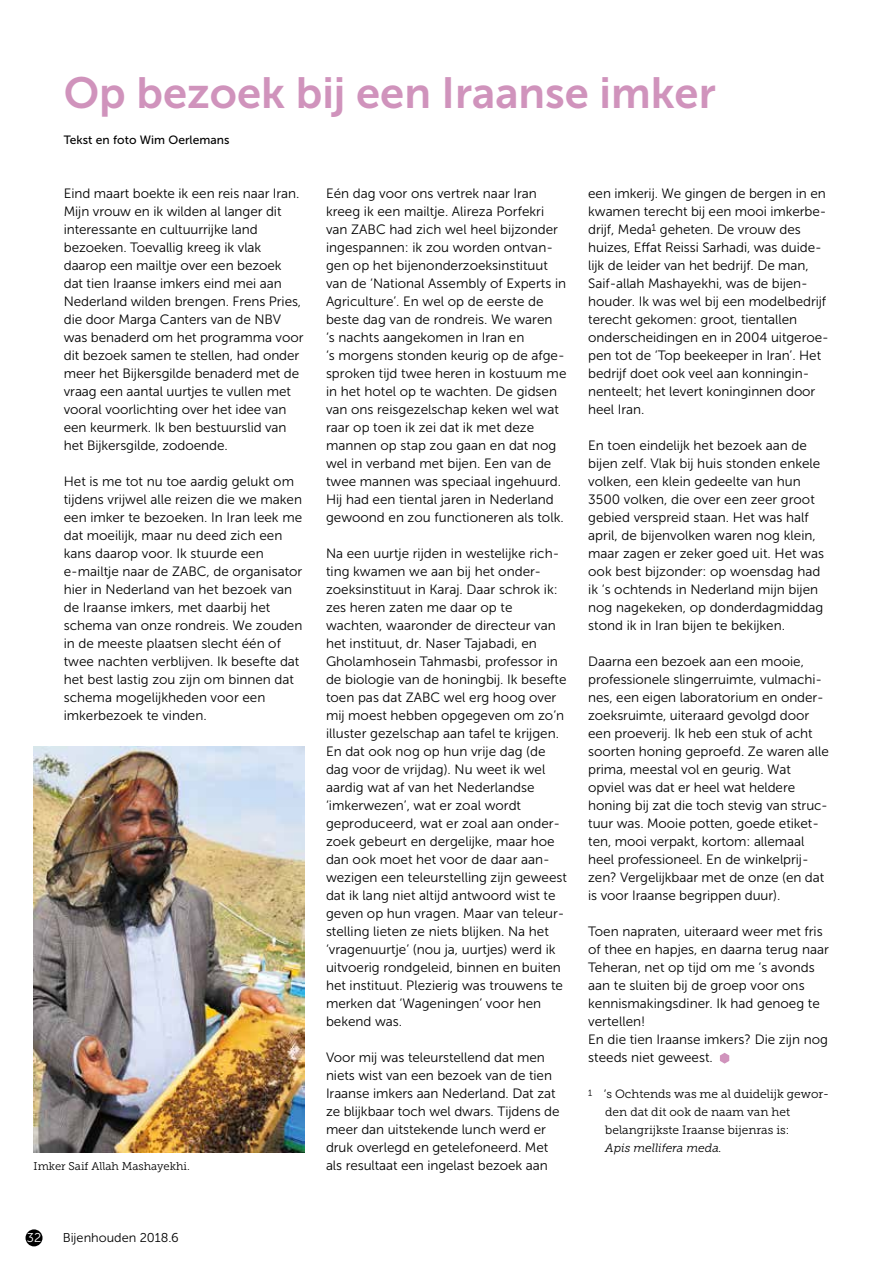
<style>
.page{position:relative;width:893px;height:1263px;background:#fff}
.page>*{position:absolute;margin:0;border:0;box-sizing:border-box;transform-origin:0 0}
.t1{font:43.5px "Museo Sans 700";color:#d093bc}
.t2{font:13.5px/18px "Museo Sans 300";color:#000}
.t3{font:12.75px "Museo Sans 300";color:#000}
.t4{font:12.75px "Museo Sans 300";color:#fff}
.t5{font:12px/18px "Museo Slab 300";color:#000}
.t6{font:12px "Museo Sans 500";color:#000}
.t7{font:italic 12px "Museo Slab 300";color:#000}
.t8{font:11.25px "Museo Slab 300";color:#000}
</style>
<div class="page">
<img style="left:34px;top:746px;width:270px;height:406px">
<svg style="left:720px;top:1053px;width:9px;height:10px"></svg>
<div style="left:26px;top:1229px;width:17px;height:17px;background:#000;border-radius:50%"></div>
<h1 class="t1" style="left:64px;top:69px;width:653px">Op bezoek bij een Iraanse imker</h1>
<p class="t6" style="left:64px;top:133px;width:167px">Tekst en foto Wim Oerlemans</p>
<p class="t2" style="left:64px;top:184px;width:241px">Eind maart boekte ik een reis naar Iran.<br>Mijn vrouw en ik wilden al langer dit interessante en cultuurrijke land bezoeken. Toevallig kreeg ik vlak daarop een mailtje over een bezoek dat tien Iraanse imkers eind mei aan Nederland wilden brengen. Frens Pries, die door Marga Canters van de NBV was benaderd om het programma voor dit bezoek samen te stellen, had onder meer het Bijkersgilde benaderd met de vraag een aantal uurtjes te vullen met vooral voorlichting over het idee van een keurmerk. Ik ben bestuurslid van het Bijkersgilde, zodoende.</p>
<p class="t2" style="left:64px;top:472px;width:240px">Het is me tot nu toe aardig gelukt om tijdens vrijwel alle reizen die we maken een imker te bezoeken. In Iran leek me dat moeilijk, maar nu deed zich een kans daarop voor. Ik stuurde een e-mailtje naar de ZABC, de organisator hier in Nederland van het bezoek van de Iraanse imkers, met daarbij het schema van onze rondreis. We zouden in de meeste plaatsen slecht één of twee nachten verblijven. Ik besefte dat het best lastig zou zijn om binnen dat schema mogelijkheden voor een imkerbezoek te vinden.</p>
<p class="t2" style="left:326px;top:184px;width:242px">Eén dag voor ons vertrek naar Iran kreeg ik een mailtje. Alireza Porfekri van ZABC had zich wel heel bijzonder ingespannen: ik zou worden ontvan&shy;gen op het bijenonderzoeksinstituut van de ‘National Assembly of Experts in Agriculture’. En wel op de eerste de beste dag van de rondreis. We waren<br>‘s nachts aangekomen in Iran en<br>‘s morgens stonden keurig op de afge&shy;sproken tijd twee heren in kostuum me in het hotel op te wachten. De gidsen van ons reisgezelschap keken wel wat raar op toen ik zei dat ik met deze mannen op stap zou gaan en dat nog wel in verband met bijen. Een van de twee mannen was speciaal ingehuurd.<br>Hij had een tiental jaren in Nederland gewoond en zou functioneren als tolk.</p>
<p class="t2" style="left:326px;top:544px;width:242px">Na een uurtje rijden in westelijke rich&shy;ting kwamen we aan bij het onder&shy;zoeksinstituut in Karaj. Daar schrok ik: zes heren zaten me daar op te wachten, waaronder de directeur van het instituut, dr. Naser Tajabadi, en Gholamhosein Tahmasbi, professor in de biologie van de honingbij. Ik besefte toen pas dat ZABC wel erg hoog over mij moest hebben opgegeven om zo’n illuster gezelschap aan tafel te krijgen.<br>En dat ook nog op hun vrije dag (de dag voor de vrijdag). Nu weet ik wel aardig wat af van het Nederlandse ‘imkerwezen’, wat er zoal wordt geproduceerd, wat er zoal aan onder&shy;zoek gebeurt en dergelijke, maar hoe dan ook moet het voor de daar aan&shy;wezigen een teleurstelling zijn geweest dat ik lang niet altijd antwoord wist te geven op hun vragen. Maar van teleur&shy;stelling lieten ze niets blijken. Na het ‘vragenuurtje’ (nou ja, uurtjes) werd ik uitvoerig rondgeleid, binnen en buiten het instituut. Plezierig was trouwens te merken dat ‘Wageningen’ voor hen bekend was.</p>
<p class="t2" style="left:326px;top:1048px;width:235px">Voor mij was teleurstellend dat men niets wist van een bezoek van de tien Iraanse imkers aan Nederland. Dat zat ze blijkbaar toch wel dwars. Tijdens de meer dan uitstekende lunch werd er druk overlegd en getelefoneerd. Met</p>
<p class="t8" style="left:34px;top:1160px;width:158px">Imker Saif Allah Mashayekhi.</p>
<p class="t2" style="left:326px;top:1156px;width:223px">als resultaat een ingelast bezoek aan</p>
<p class="t2" style="left:588px;top:184px;width:242px">een imkerij. We gingen de bergen in en kwamen terecht bij een mooi imkerbe&shy;drijf, Meda<sup>1</sup> geheten. De vrouw des huizes, Effat Reissi Sarhadi, was duide&shy;lijk de leider van het bedrijf. De man, Saif-allah Mashayekhi, was de bijen&shy;houder. Ik was wel bij een modelbedrijf terecht gekomen: groot, tientallen onderscheidingen en in 2004 uitgeroe&shy;pen tot de ‘Top beekeeper in Iran’. Het bedrijf doet ook veel aan konningin&shy;nenteelt; het levert koninginnen door heel Iran.</p>
<p class="t2" style="left:588px;top:436px;width:237px">En toen eindelijk het bezoek aan de bijen zelf. Vlak bij huis stonden enkele volken, een klein gedeelte van hun 3500 volken, die over een zeer groot gebied verspreid staan. Het was half april, de bijenvolken waren nog klein, maar zagen er zeker goed uit. Het was ook best bijzonder: op woensdag had ik ‘s ochtends in Nederland mijn bijen nog nagekeken, op donderdagmiddag stond ik in Iran bijen te bekijken.</p>
<p class="t2" style="left:588px;top:652px;width:242px">Daarna een bezoek aan een mooie, professionele slingerruimte, vulmachi&shy;nes, een eigen laboratorium en onder&shy;zoeksruimte, uiteraard gevolgd door een proeverij. Ik heb een stuk of acht soorten honing geproefd. Ze waren alle prima, meestal vol en geurig. Wat opviel was dat er heel wat heldere honing bij zat die toch stevig van struc&shy;tuur was. Mooie potten, goede etiket&shy;ten, mooi verpakt, kortom: allemaal heel professioneel. En de winkelprij&shy;zen? Vergelijkbaar met de onze (en dat is voor Iraanse begrippen duur).</p>
<p class="t2" style="left:588px;top:922px;width:242px">Toen napraten, uiteraard weer met fris of thee en hapjes, en daarna terug naar<br>Teheran, net op tijd om me ‘s avonds aan te sluiten bij de groep voor ons kennismakingsdiner. Ik had genoeg te vertellen!<br>En die tien Iraanse imkers? Die zijn nog steeds niet geweest.</p>
<p class="t5" style="left:605px;top:1085px;width:225px;text-indent:-17px"><sup>1</sup> ’s Ochtends was me al duidelijk gewor&shy;den dat dit ook de naam van het belangrijkste Iraanse bijenras is:</p>
<p class="t7" style="left:605px;top:1141px;width:118px">Apis mellifera meda.</p>
<p class="t4" style="left:27px;top:1231px;width:16px">32</p>
<p class="t3" style="left:63px;top:1231px;width:118px">Bijenhouden 2018.6</p>
</div>
